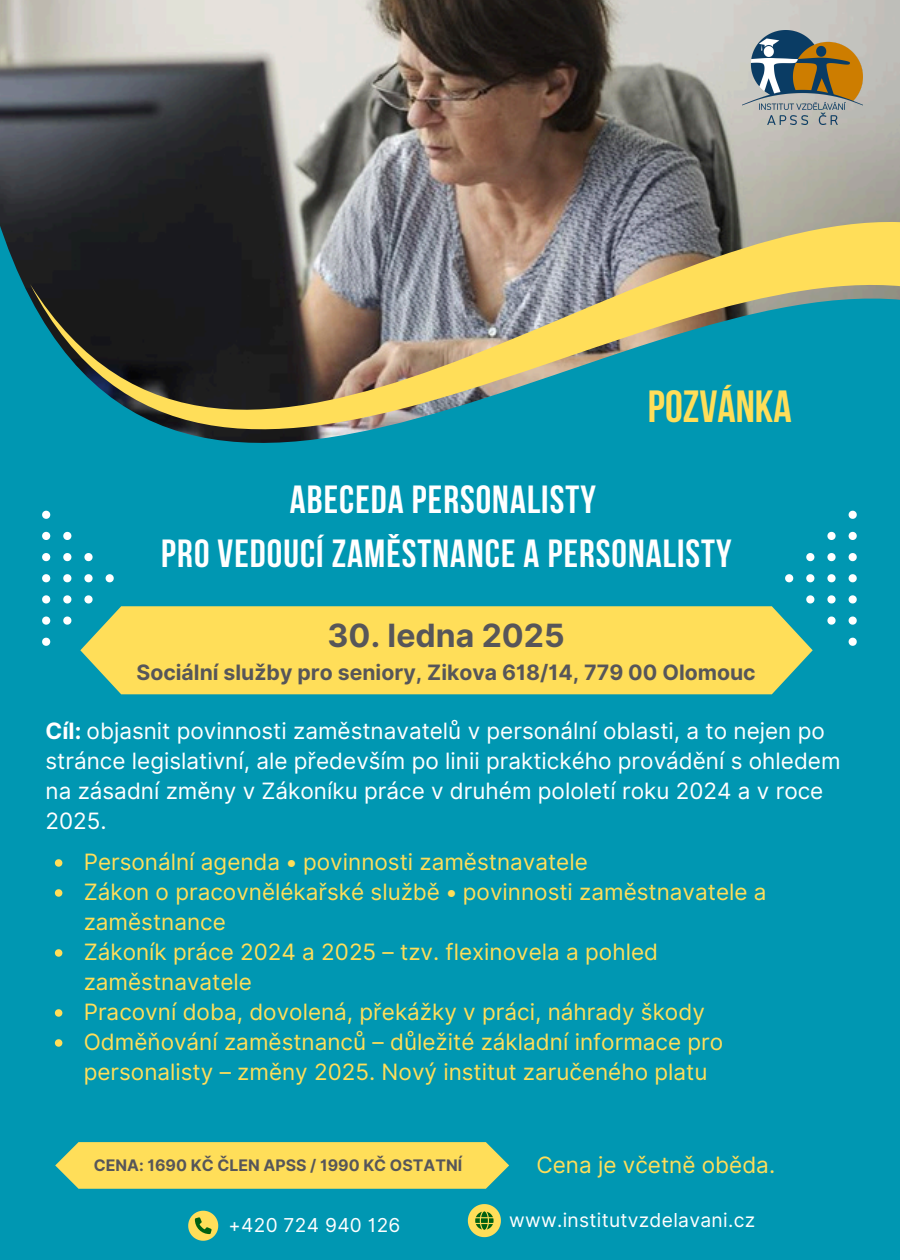
<style>
.page{position:relative;width:900px;height:1260px;background:#0097b2}
.page>*{position:absolute;margin:0;border:0;box-sizing:border-box;transform-origin:0 0}
.t1{font:700 45px "Bebas Neue";color:#ffde59}
.t2{font:700 39px/54.5px "Bebas Neue";letter-spacing:.025em;color:#fff;text-align:center}
.t3{font:700 32px "Inter";color:#575659}
.t4{font:22.5px/30px "Inter";color:#ffde59}
.t5{font:22.5px/30px "Inter";color:#fff}
.t6{font:700 21.25px "Inter";color:#575659}
.t7{font:19.25px "Inter";letter-spacing:.015em;color:#fff}
.t8{font:700 16px "Inter";color:#575659}
.s1{font-weight:700}
</style>
<div class="page">
<img style="left:0;top:0;width:900px;height:166px">
<svg style="left:0;top:166px;width:900px;height:372px"></svg>
<div style="left:80px;top:606px;width:733px;height:88px;background:#ffde59"></div>
<svg style="left:55px;top:1142px;width:454px;height:47px;background:#f0d95e"></svg>
<svg style="left:188px;top:1211px;width:30px;height:30px"></svg>
<svg style="left:468px;top:1204px;width:33px;height:33px"></svg>
<svg style="left:42px;top:511px;width:88px;height:135px"></svg>
<svg style="left:768px;top:511px;width:88px;height:135px"></svg>
<img style="left:742px;top:30px;width:120px;height:94px">
<svg style="left:55px;top:859px;width:7px;height:8px"></svg>
<svg style="left:55px;top:889px;width:7px;height:8px"></svg>
<svg style="left:55px;top:949px;width:7px;height:8px"></svg>
<svg style="left:55px;top:1009px;width:7px;height:8px"></svg>
<svg style="left:55px;top:1039px;width:7px;height:8px"></svg>
<p class="t1" style="left:648px;top:388px;width:145px">POZVÁNKA</p>
<p class="t2" style="left:161px;top:476px;width:572px">ABECEDA PERSONALISTY<br>PRO VEDOUCÍ ZAMĚSTNANCE A PERSONALISTY</p>
<h1 class="t3" style="left:328px;top:616px;width:239px">30. ledna 2025</h1>
<h3 class="t6" style="left:137px;top:660px;width:621px">Sociální služby pro seniory, Zikova 618/14, 779 00 Olomouc</h3>
<h2 class="t5" style="left:46px;top:716px;width:797px"><span class="s1">Cíl:</span> objasnit povinnosti zaměstnavatelů v personální oblasti, a to nejen po stránce legislativní, ale především po linii praktického provádění s ohledem na zásadní změny v Zákoníku práce v druhém pololetí roku 2024 a v roce 2025.</h2>
<h4 class="t4" style="left:84px;top:847px;width:506px">Personální agenda • povinnosti zaměstnavatele</h4>
<p class="t4" style="left:84px;top:877px;width:684px">Zákon o pracovnělékařské službě • povinnosti zaměstnavatele a zaměstnance</p>
<p class="t4" style="left:84px;top:937px;width:576px">Zákoník práce 2024 a 2025 – tzv. flexinovela a pohled zaměstnavatele</p>
<p class="t4" style="left:84px;top:997px;width:623px">Pracovní doba, dovolená, překážky v práci, náhrady škody</p>
<p class="t4" style="left:84px;top:1027px;width:641px">Odměňování zaměstnanců – důležité základní informace pro personalisty – změny 2025. Nový institut zaručeného platu</p>
<p class="t8" style="left:94px;top:1155px;width:370px">CENA: 1690 KČ ČLEN APSS / 1990 KČ OSTATNÍ</p>
<p class="t7" style="left:229px;top:1214px;width:173px">+420 724 940 126</p>
<p class="t4" style="left:536px;top:1150px;width:240px">Cena je včetně oběda.</p>
<p class="t7" style="left:509px;top:1209px;width:248px">www.institutvzdelavani.cz</p>
</div>
